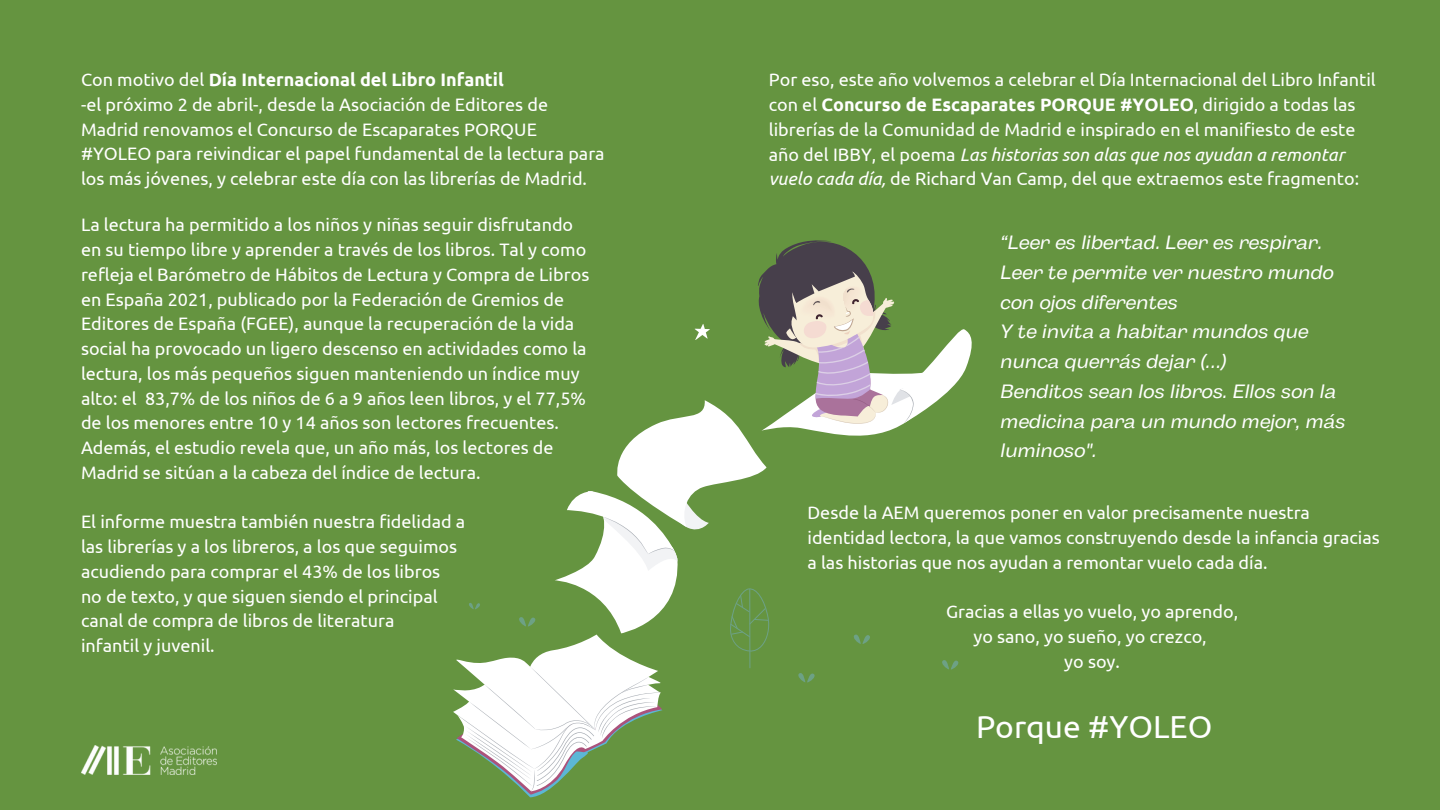
<style>
.page{position:relative;width:1440px;height:810px;background:#659440}
.page>*{position:absolute;margin:0;border:0;box-sizing:border-box;transform-origin:0 0}
.t1{font:31.7px "Ubuntu";color:#fff}
.t2{font:italic 19.2px/29.8px "Body Grotesque Fit";color:#fff}
.t3{font:18px/24.8px "Ubuntu";color:#fff}
.t4{font:700 18px "Ubuntu";color:#fff}
.s1{font-weight:400}
.s2{font-weight:700}
.s3{font-style:italic}
</style>
<div class="page">
<img style="left:81px;top:745px;width:136px;height:30px">
<svg style="left:453px;top:240px;width:519px;height:557px"></svg>
<div style="left:720px;top:511px;width:229px;height:76px;background:#659440"></div>
<div style="left:443px;top:233px;width:198px;height:172px;background:#659440"></div>
<div style="left:338px;top:363px;width:230px;height:139px;background:#659440"></div>
<div style="left:807px;top:448px;width:230px;height:96px;background:#659440"></div>
<p class="t4" style="left:81px;top:69px;width:424px"><span class="s1">Con motivo del</span> Día Internacional del Libro Infantil</p>
<p class="t3" style="left:81px;top:92px;width:525px">-el próximo 2 de abril-, desde la Asociación de Editores de Madrid renovamos el Concurso de Escaparates PORQUE #YOLEO para reivindicar el papel fundamental de la lectura para los más jóvenes, y celebrar este día con las librerías de Madrid.</p>
<p class="t3" style="left:81px;top:212px;width:510px">La lectura ha permitido a los niños y niñas seguir disfrutando en su tiempo libre y aprender a través de los libros. Tal y como refleja el Barómetro de Hábitos de Lectura y Compra de Libros en España 2021, publicado por la Federación de Gremios de Editores de España (FGEE), aunque la recuperación de la vida social ha provocado un ligero descenso en actividades como la lectura, los más pequeños siguen manteniendo un índice muy alto: el 83,7% de los niños de 6 a 9 años leen libros, y el 77,5% de los menores entre 10 y 14 años son lectores frecuentes.<br>Además, el estudio revela que, un año más, los lectores de Madrid se sitúan a la cabeza del índice de lectura.</p>
<p class="t3" style="left:81px;top:509px;width:386px">El informe muestra también nuestra fidelidad a</p>
<p class="t3" style="left:81px;top:534px;width:378px">las librerías y a los libreros, a los que seguimos</p>
<p class="t3" style="left:81px;top:559px;width:361px">acudiendo para comprar el 43% de los libros</p>
<p class="t3" style="left:81px;top:583px;width:358px">no de texto, y que siguen siendo el principal</p>
<p class="t3" style="left:81px;top:608px;width:315px">canal de compra de libros de literatura</p>
<p class="t3" style="left:81px;top:633px;width:135px">infantil y juvenil.</p>
<p class="t3" style="left:769px;top:67px;width:609px">Por eso, este año volvemos a celebrar el Día Internacional del Libro Infantil con el <span class="s2">Concurso de Escaparates PORQUE #YOLEO</span>, dirigido a todas las librerías de la Comunidad de Madrid e inspirado en el manifiesto de este año del IBBY, el poema <span class="s3">Las historias son alas que nos ayudan a remontar vuelo cada día,</span> de Richard Van Camp, del que extraemos este fragmento:</p>
<p class="t2" style="left:1000px;top:229px;width:323px">“Leer es libertad. Leer es respirar.</p>
<p class="t2" style="left:1000px;top:259px;width:335px">Leer te permite ver nuestro mundo con ojos diferentes</p>
<p class="t2" style="left:1000px;top:318px;width:310px">Y te invita a habitar mundos que nunca querrás dejar (…)</p>
<p class="t2" style="left:1000px;top:378px;width:347px">Benditos sean los libros. Ellos son la medicina para un mundo mejor, más luminoso".</p>
<p class="t3" style="left:807px;top:500px;width:574px">Desde la AEM queremos poner en valor precisamente nuestra identidad lectora, la que vamos construyendo desde la infancia gracias a las historias que nos ayudan a remontar vuelo cada día.</p>
<p class="t3" style="left:946px;top:599px;width:293px">Gracias a ellas yo vuelo, yo aprendo,</p>
<p class="t3" style="left:973px;top:624px;width:235px">yo sano, yo sueño, yo crezco,</p>
<p class="t3" style="left:1064px;top:649px;width:57px">yo soy.</p>
<p class="t1" style="left:976px;top:708px;width:238px">Porque #YOLEO</p>
</div>
